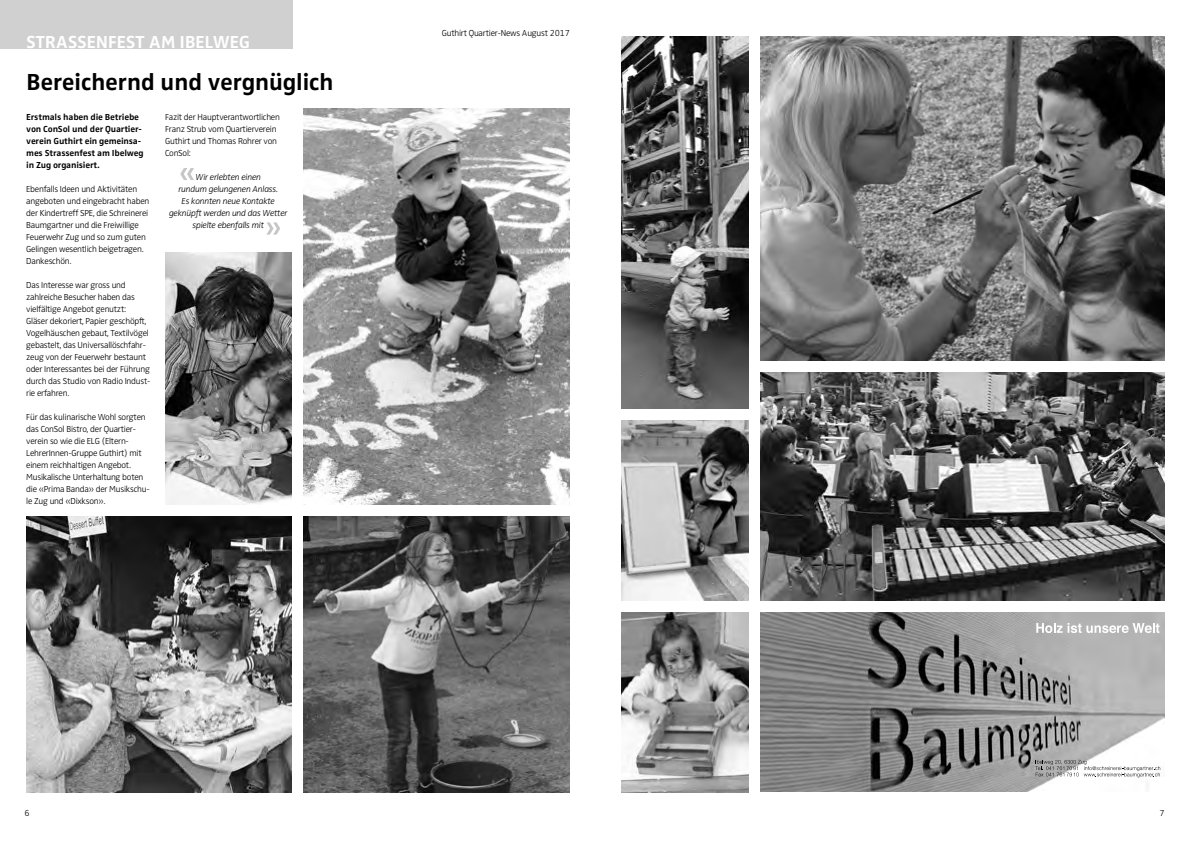
<style>
.page{position:relative;width:1191px;height:842px;background:#fff}
.page>*{position:absolute;margin:0;border:0;box-sizing:border-box;transform-origin:0 0}
.t1{font:700 24px "Zwo Corr";letter-spacing:-.025em;color:#000}
.t2{font:700 18px "Zwo Corr";color:#fff}
.t3{font:300 9px/12px "Zwo";letter-spacing:-.025em;color:#000}
.t4{font:700 9px/12px "Zwo Corr";letter-spacing:-.025em;color:#000}
.t5{font:italic 300 9px/12px "Zwo";letter-spacing:-.025em;color:#000;text-align:center}
</style>
<div class="page">
<div style="left:0;top:0;width:292px;height:48px;background:#d0d0d0"></div>
<img style="left:304px;top:516px;width:265px;height:276px">
<img style="left:26px;top:516px;width:265px;height:276px">
<img style="left:165px;top:252px;width:126px;height:252px">
<img style="left:304px;top:108px;width:265px;height:396px">
<svg style="left:180px;top:168px;width:14px;height:12px"></svg>
<svg style="left:266px;top:222px;width:14px;height:13px"></svg>
<img style="left:760px;top:612px;width:404px;height:179px">
<svg style="left:1035px;top:760px;width:125px;height:17px"></svg>
<svg style="left:1036px;top:623px;width:123px;height:10px"></svg>
<img style="left:760px;top:36px;width:404px;height:324px">
<img style="left:621px;top:36px;width:127px;height:372px">
<img style="left:621px;top:420px;width:127px;height:180px">
<img style="left:760px;top:372px;width:404px;height:228px">
<img style="left:621px;top:612px;width:127px;height:180px">
<h2 class="t2" style="left:26px;top:31px;width:11px">strassenfest</h2>
<h2 class="t2" style="left:149px;top:31px;width:77px">amibelweg</h2>
<h1 class="t1" style="left:26px;top:68px;width:309px">Bereichernd und vergnüglich</h1>
<p class="t4" style="left:26px;top:111px;width:119px">Erstmals haben die Betriebe von ConSol und der Quartier&shy;verein Guthirt ein gemeinsa&shy;mes Strassenfest am Ibelweg in Zug organisiert.</p>
<p class="t3" style="left:26px;top:183px;width:125px">Ebenfalls Ideen und Aktivitäten angeboten und eingebracht haben der Kindertreff SPE, die Schreinerei<br>Baumgartner und die Freiwillige<br>Feuerwehr Zug und so zum guten<br>Gelingen wesentlich beigetragen.<br>Dankeschön.</p>
<p class="t3" style="left:26px;top:279px;width:126px">Das Interesse war gross und zahlreiche Besucher haben das vielfältige Angebot genutzt:<br>Gläser dekoriert, Papier geschöpft,<br>Vogelhäuschen gebaut, Textilvögel gebastelt, das Universallöschfahr&shy;zeug von der Feuerwehr bestaunt oder Interessantes bei der Führung durch das Studio von Radio Indust&shy;rie erfahren.</p>
<p class="t3" style="left:26px;top:411px;width:125px">Für das kulinarische Wohl sorgten das ConSol Bistro, der Quartier&shy;verein so wie die ELG (Eltern-<br>LehrerInnen-Gruppe Guthirt) mit einem reichhaltigen Angebot.<br>Musikalische Unterhaltung boten die «Prima Banda» der Musikschu&shy;le Zug und «Dixkson».</p>
<p class="t3" style="left:165px;top:111px;width:116px">Fazit der Hauptverantwortlichen<br>Franz Strub vom Quartierverein<br>Guthirt und Thomas Rohrer von<br>ConSol:</p>
<p class="t5" style="left:169px;top:171px;width:120px">Wir erlebten einen<br>rundum gelungenen Anlass.<br>Es konnten neue Kontakte geknüpft werden und das Wetter spielte ebenfalls mit</p>
<p class="t3" style="left:442px;top:27px;width:129px">Guthirt Quartier-News August 2017</p>
<p class="t3" style="left:25px;top:807px;width:7px">6</p>
<p class="t3" style="left:1159px;top:807px;width:7px">7</p>
</div>
